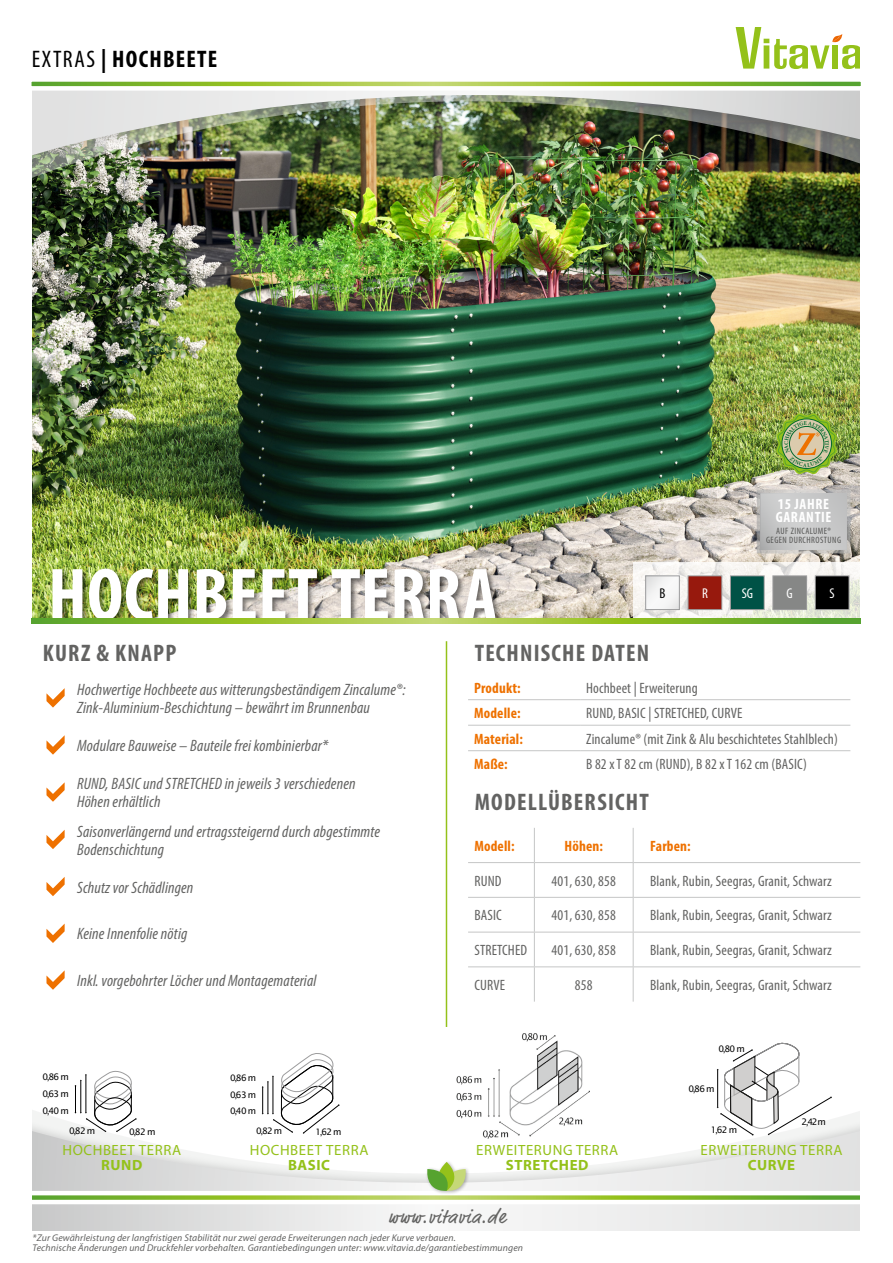
<style>
.page{position:relative;width:893px;height:1263px;background:#fff}
.page>*{position:absolute;margin:0;border:0;box-sizing:border-box;transform-origin:0 0}
.t1{font:700 condensed 75px "Myriad Pro";color:#fff}
.t2{font:700 condensed 24px "Myriad Pro";letter-spacing:.05em;color:#636362}
.t3{font:700 condensed 24px "Myriad Pro";letter-spacing:.05em;color:#000}
.t4{font:19.5px "Market Pro";letter-spacing:.05em;color:#636362}
.t5{font:italic condensed 16.5px/18px "Myriad Pro";letter-spacing:.01em;color:#636362}
.t6{font:condensed 15px "Myriad Pro";letter-spacing:.01em;color:#636362}
.t7{font:700 condensed 15px "Myriad Pro";letter-spacing:.01em;color:#ee7100}
.t8{font:700 condensed 15px/13.5px "Myriad Pro";letter-spacing:.045em;color:#fff}
.t9{font:14.85px "Myriad Pro";letter-spacing:.04em;color:#94c11a}
.t10{font:700 14.85px "Myriad Pro";letter-spacing:.04em;color:#94c11a}
.t11{font:condensed 14.25px "Myriad Pro";color:#fff}
.t12{font:condensed 14.25px "Myriad Pro";color:#000}
.t13{font:italic 9.75px/10.5px "Myriad Pro";letter-spacing:.01em;color:#636362}
.t14{font:condensed 9.3px/9.3px "Myriad Pro";letter-spacing:.05em;color:#565655;text-align:center}
.t15{font:9px/17px "Lucida Sans";letter-spacing:-.05em;color:#000;text-align:justify}
.t16{font:8.85px/16.6px "Lucida Sans";letter-spacing:-.05em;color:#000;text-align:justify}
.s1{font-weight:400}
</style>
<div class="page">
<img style="left:32px;top:225px;width:828px;height:394px">
<svg style="left:32px;top:1107px;width:828px;height:124px"></svg>
<svg style="left:32px;top:1206px;width:828px;height:24px"></svg>
<img style="left:32px;top:193px;width:828px;height:32px">
<div style="left:14px;top:80px;width:879px;height:113px;background:#000;opacity:.15"></div>
<img style="left:32px;top:27px;width:829px;height:129px">
<div style="left:0;top:0;width:32px;height:1263px;background:#fff"></div>
<div style="left:861px;top:0;width:32px;height:1263px;background:#fff"></div>
<hr style="left:446px;top:641px;width:1px;height:386px;background:#94c11a">
<div style="left:425px;top:1160px;width:45px;height:36px;background:#fff"></div>
<svg style="left:32px;top:1162px;width:828px;height:44px"></svg>
<svg style="left:31px;top:75px;width:830px;height:18px"></svg>
<img style="left:456px;top:1033px;width:133px;height:105px">
<svg style="left:717px;top:1042px;width:115px;height:96px"></svg>
<svg style="left:75px;top:1070px;width:62px;height:62px"></svg>
<svg style="left:262px;top:1053px;width:78px;height:81px"></svg>
<svg style="left:633px;top:562px;width:228px;height:57px;fill:#f5f4ef"></svg>
<div style="left:51px;top:567px;width:452px;height:61px;background:#000;opacity:.54"></div>
<svg style="left:46px;top:688px;width:19px;height:20px"></svg>
<svg style="left:46px;top:735px;width:19px;height:20px"></svg>
<svg style="left:46px;top:782px;width:19px;height:20px"></svg>
<svg style="left:46px;top:830px;width:19px;height:19px"></svg>
<svg style="left:46px;top:877px;width:19px;height:19px"></svg>
<svg style="left:46px;top:923px;width:19px;height:20px"></svg>
<svg style="left:46px;top:970px;width:19px;height:20px"></svg>
<hr style="left:468px;top:699px;width:112px;height:1px;background:#c5c6c6">
<hr style="left:580px;top:699px;width:270px;height:1px;background:#c5c6c6">
<hr style="left:468px;top:725px;width:112px;height:1px;background:#c5c6c6">
<hr style="left:580px;top:725px;width:270px;height:1px;background:#c5c6c6">
<hr style="left:468px;top:750px;width:112px;height:1px;background:#c5c6c6">
<hr style="left:580px;top:750px;width:270px;height:1px;background:#c5c6c6">
<div style="left:815px;top:576px;width:34px;height:33px;background:#000"></div>
<div style="left:815px;top:576px;width:34px;height:34px;border:1px solid #9c9c9d"></div>
<svg style="left:647px;top:578px;width:30px;height:30px"></svg>
<div style="left:645px;top:576px;width:34px;height:34px;border:1px solid #9c9c9d"></div>
<div style="left:773px;top:576px;width:34px;height:33px;background:#868786"></div>
<div style="left:773px;top:576px;width:34px;height:34px;border:1px solid #9c9c9d"></div>
<svg style="left:755px;top:488px;width:97px;height:67px;background:#c4c4c3"></svg>
<div style="left:24px;top:621px;width:842px;height:17px;background:#fff"></div>
<svg style="left:32px;top:619px;width:829px;height:4px;background:#8ebd38"></svg>
<div style="left:688px;top:576px;width:34px;height:33px;background:#97190d"></div>
<div style="left:688px;top:576px;width:34px;height:34px;border:1px solid #9c9c9d"></div>
<hr style="left:534px;top:863px;width:1px;height:34px;background:#c5c6c6">
<hr style="left:633px;top:863px;width:1px;height:34px;background:#c5c6c6">
<hr style="left:468px;top:897px;width:66px;height:1px;background:#c5c6c6">
<hr style="left:534px;top:897px;width:99px;height:1px;background:#c5c6c6">
<hr style="left:534px;top:898px;width:1px;height:34px;background:#c5c6c6">
<hr style="left:633px;top:897px;width:227px;height:1px;background:#c5c6c6">
<hr style="left:633px;top:898px;width:1px;height:34px;background:#c5c6c6">
<hr style="left:468px;top:932px;width:66px;height:1px;background:#c5c6c6">
<hr style="left:534px;top:932px;width:99px;height:1px;background:#c5c6c6">
<hr style="left:534px;top:932px;width:1px;height:34px;background:#c5c6c6">
<hr style="left:633px;top:932px;width:227px;height:1px;background:#c5c6c6">
<hr style="left:633px;top:932px;width:1px;height:34px;background:#c5c6c6">
<hr style="left:468px;top:966px;width:66px;height:1px;background:#c5c6c6">
<hr style="left:534px;top:966px;width:99px;height:1px;background:#c5c6c6">
<hr style="left:534px;top:967px;width:1px;height:35px;background:#c5c6c6">
<hr style="left:633px;top:966px;width:227px;height:1px;background:#c5c6c6">
<hr style="left:633px;top:967px;width:1px;height:35px;background:#c5c6c6">
<hr style="left:468px;top:862px;width:66px;height:1px;background:#c5c6c6">
<hr style="left:534px;top:862px;width:99px;height:1px;background:#c5c6c6">
<hr style="left:633px;top:862px;width:227px;height:1px;background:#c5c6c6">
<hr style="left:534px;top:828px;width:1px;height:34px;background:#c5c6c6">
<hr style="left:633px;top:828px;width:1px;height:34px;background:#c5c6c6">
<div style="left:730px;top:576px;width:34px;height:33px;background:#005246"></div>
<div style="left:730px;top:576px;width:34px;height:34px;border:1px solid #9c9c9d"></div>
<img style="left:776px;top:413px;width:61px;height:61px">
<h2 class="t3" style="left:32px;top:44px;width:187px"><span class="s1">EXTRAS</span> | HOCHBEETE</h2>
<p class="t8" style="left:776px;top:497px;width:57px">15 JAHRE<br>GARANTIE</p>
<p class="t14" style="left:766px;top:526px;width:76px">AUF ZINCALUME®<br>GEGEN DURCHROSTUNG</p>
<h1 class="t1" style="left:48px;top:548px;width:450px">HOCHBEET TERRA</h1>
<h2 class="t2" style="left:43px;top:638px;width:135px">KURZ &amp; KNAPP</h2>
<p class="t5" style="left:77px;top:680px;width:330px">Hochwertige Hochbeete aus witterungsbeständigem Zincalume®:<br>Zink-Aluminium-Beschichtung – bewährt im Brunnenbau</p>
<p class="t5" style="left:77px;top:736px;width:253px">Modulare Bauweise – Bauteile frei kombinierbar*</p>
<p class="t5" style="left:77px;top:774px;width:280px">RUND, BASIC und STRETCHED in jeweils 3 verschiedenen<br>Höhen erhältlich</p>
<p class="t5" style="left:77px;top:822px;width:304px">Saisonverlängernd und ertragssteigernd durch abgestimmte<br>Bodenschichtung</p>
<p class="t5" style="left:77px;top:878px;width:118px">Schutz vor Schädlingen</p>
<p class="t5" style="left:77px;top:925px;width:112px">Keine Innenfolie nötig</p>
<p class="t5" style="left:77px;top:971px;width:241px">Inkl. vorgebohrter Löcher und Montagematerial</p>
<p class="t12" style="left:659px;top:585px;width:7px">B</p>
<p class="t11" style="left:787px;top:585px;width:8px">G</p>
<p class="t11" style="left:830px;top:585px;width:7px">S</p>
<p class="t11" style="left:742px;top:585px;width:13px">SG</p>
<p class="t11" style="left:702px;top:585px;width:7px">R</p>
<h2 class="t2" style="left:475px;top:638px;width:176px">TECHNISCHE DATEN</h2>
<p class="t7" style="left:474px;top:678px;width:48px">Produkt:</p>
<p class="t6" style="left:586px;top:678px;width:113px">Hochbeet | Erweiterung</p>
<p class="t7" style="left:474px;top:704px;width:48px">Modelle:</p>
<p class="t6" style="left:586px;top:704px;width:158px">RUND, BASIC | STRETCHED, CURVE</p>
<p class="t7" style="left:474px;top:729px;width:50px">Material:</p>
<p class="t6" style="left:586px;top:729px;width:253px">Zincalume® (mit Zink &amp; Alu beschichtetes Stahlblech)</p>
<p class="t7" style="left:474px;top:755px;width:35px">Maße:</p>
<p class="t6" style="left:586px;top:755px;width:222px">B 82 x T 82 cm (RUND), B 82 x T 162 cm (BASIC)</p>
<h2 class="t2" style="left:475px;top:787px;width:176px">MODELLÜBERSICHT</h2>
<p class="t7" style="left:474px;top:836px;width:42px">Modell:</p>
<p class="t7" style="left:565px;top:836px;width:40px">Höhen:</p>
<p class="t7" style="left:650px;top:836px;width:42px">Farben:</p>
<p class="t6" style="left:474px;top:871px;width:29px">RUND</p>
<p class="t6" style="left:552px;top:871px;width:66px">401, 630, 858</p>
<p class="t6" style="left:650px;top:871px;width:183px">Blank, Rubin, Seegras, Granit, Schwarz</p>
<p class="t6" style="left:474px;top:906px;width:29px">BASIC</p>
<p class="t6" style="left:552px;top:906px;width:66px">401, 630, 858</p>
<p class="t6" style="left:650px;top:906px;width:183px">Blank, Rubin, Seegras, Granit, Schwarz</p>
<p class="t6" style="left:474px;top:941px;width:54px">STRETCHED</p>
<p class="t6" style="left:552px;top:941px;width:66px">401, 630, 858</p>
<p class="t6" style="left:650px;top:941px;width:183px">Blank, Rubin, Seegras, Granit, Schwarz</p>
<p class="t6" style="left:474px;top:976px;width:32px">CURVE</p>
<p class="t6" style="left:575px;top:976px;width:19px">858</p>
<p class="t6" style="left:650px;top:976px;width:183px">Blank, Rubin, Seegras, Granit, Schwarz</p>
<p class="t15" style="left:43px;top:1068px;width:28px">0,86 m 0,63 m 0,40 m</p>
<p class="t16" style="left:230px;top:1069px;width:27px">0,86 m 0,63 m 0,40 m</p>
<p class="t15" style="left:69px;top:1122px;width:28px">0,82 m</p>
<p class="t15" style="left:129px;top:1123px;width:28px">0,82 m</p>
<p class="t16" style="left:256px;top:1123px;width:27px">0,82 m</p>
<p class="t16" style="left:316px;top:1124px;width:27px">1,62 m</p>
<p class="t9" style="left:62px;top:1141px;width:120px">HOCHBEET TERRA</p>
<p class="t10" style="left:101px;top:1155px;width:43px">RUND</p>
<p class="t9" style="left:250px;top:1141px;width:120px">HOCHBEET TERRA</p>
<p class="t10" style="left:288px;top:1155px;width:44px">BASIC</p>
<p class="t9" style="left:476px;top:1141px;width:143px">ERWEITERUNG TERRA</p>
<p class="t10" style="left:506px;top:1155px;width:84px">STRETCHED</p>
<p class="t4" style="left:388px;top:1203px;width:118px">www.vitavia.de</p>
<p class="t13" style="left:33px;top:1232px;width:492px">*Zur Gewährleistung der langfristigen Stabilität nur zwei gerade Erweiterungen nach jeder Kurve verbauen.<br>Technische Änderungen und Druckfehler vorbehalten. Garantiebedingungen unter: www.vitavia.de/garantiebestimmungen</p>
<p class="t15" style="left:718px;top:1041px;width:28px">0,80 m</p>
<p class="t15" style="left:688px;top:1080px;width:28px">0,86 m</p>
<p class="t15" style="left:711px;top:1121px;width:28px">1,62 m</p>
<p class="t15" style="left:801px;top:1113px;width:26px">2,42 m</p>
<p class="t9" style="left:700px;top:1141px;width:143px">ERWEITERUNG TERRA</p>
<p class="t10" style="left:748px;top:1155px;width:49px">CURVE</p>
</div>
